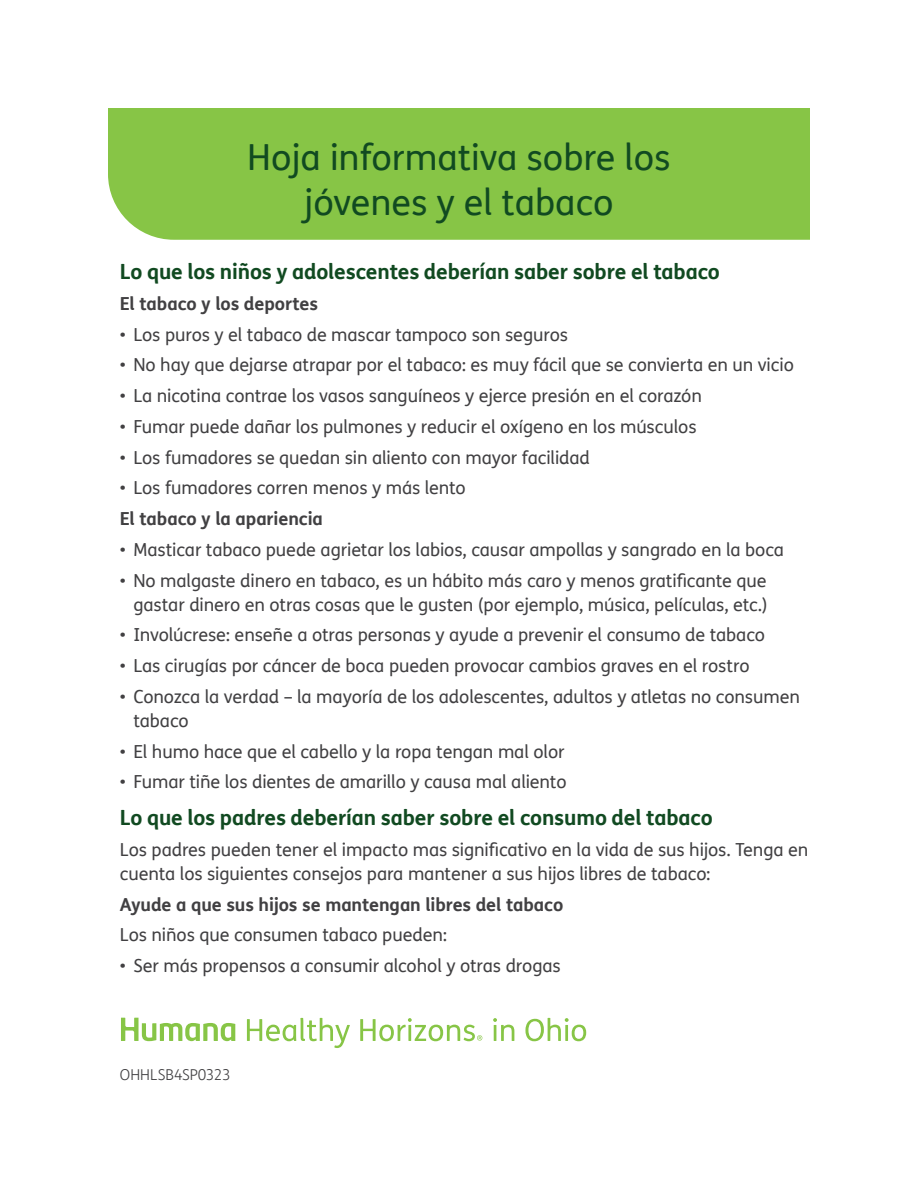
<style>
.page{position:relative;width:918px;height:1188px;background:#fff}
.page>*{position:absolute;margin:0;border:0;box-sizing:border-box;transform-origin:0 0}
.H1_Dark_Green{font:36px/45px "FS Humana";color:#114a21;text-align:center}
.H2_Contrast_Green_16{font:700 21px "FS Humana";letter-spacing:-.005em;color:#114a21}
.t1{font:18px/24px "FS Humana";letter-spacing:-.005em;color:#414042}
.t2{font:700 18px "FS Humana";letter-spacing:-.005em;color:#414042}
.P_Dark_Gray{font:300 15px "FS Humana";color:#414042}
</style>
<div class="page">
<div style="left:108px;top:108px;width:702px;height:132px;background:#87c546"></div>
<svg style="left:247px;top:1018px;width:103px;height:30px"></svg>
<svg style="left:493px;top:1018px;width:21px;height:23px"></svg>
<svg style="left:525px;top:1018px;width:61px;height:23px"></svg>
<svg style="left:121px;top:1018px;width:114px;height:23px"></svg>
<svg style="left:360px;top:1018px;width:122px;height:23px"></svg>
<p class="H1_Dark_Green" style="left:247px;top:134px;width:425px">Hoja informativa sobre los jóvenes y el tabaco</p>
<p class="H2_Contrast_Green_16" style="left:120px;top:255px;width:602px">Lo que los niños y adolescentes deberían saber sobre el tabaco</p>
<p class="t2" style="left:120px;top:290px;width:200px">El tabaco y los deportes</p>
<p class="t1" style="left:120px;top:322px;width:450px">• Los puros y el tabaco de mascar tampoco son seguros</p>
<p class="t1" style="left:120px;top:353px;width:676px">• No hay que dejarse atrapar por el tabaco: es muy fácil que se convierta en un vicio</p>
<p class="t1" style="left:120px;top:383px;width:584px">• La nicotina contrae los vasos sanguíneos y ejerce presión en el corazón</p>
<p class="t1" style="left:120px;top:414px;width:578px">• Fumar puede dañar los pulmones y reducir el oxígeno en los músculos</p>
<p class="t1" style="left:120px;top:445px;width:472px">• Los fumadores se quedan sin aliento con mayor facilidad</p>
<p class="t1" style="left:120px;top:476px;width:347px">• Los fumadores corren menos y más lento</p>
<p class="t2" style="left:120px;top:505px;width:205px">El tabaco y la apariencia</p>
<p class="t1" style="left:120px;top:537px;width:666px">• Masticar tabaco puede agrietar los labios, causar ampollas y sangrado en la boca</p>
<p class="t1" style="left:120px;top:568px;width:649px;text-align:right">• No malgaste dinero en tabaco, es un hábito más caro y menos gratificante que gastar dinero en otras cosas que le gusten (por ejemplo, música, películas, etc.)</p>
<p class="t1" style="left:120px;top:623px;width:647px">• Involúcrese: enseñe a otras personas y ayude a prevenir el consumo de tabaco</p>
<p class="t1" style="left:120px;top:653px;width:631px">• Las cirugías por cáncer de boca pueden provocar cambios graves en el rostro</p>
<p class="t1" style="left:133px;top:684px;width:668px;text-indent:-14px">• Conozca la verdad – la mayoría de los adolescentes, adultos y atletas no consumen tabaco</p>
<p class="t1" style="left:120px;top:739px;width:446px">• El humo hace que el cabello y la ropa tengan mal olor</p>
<p class="t1" style="left:120px;top:770px;width:448px">• Fumar tiñe los dientes de amarillo y causa mal aliento</p>
<p class="H2_Contrast_Green_16" style="left:120px;top:801px;width:594px">Lo que los padres deberían saber sobre el consumo del tabaco</p>
<p class="t1" style="left:120px;top:837px;width:690px">Los padres pueden tener el impacto mas significativo en la vida de sus hijos. Tenga en cuenta los siguientes consejos para mantener a sus hijos libres de tabaco:</p>
<p class="t2" style="left:120px;top:890px;width:445px">Ayude a que sus hijos se mantengan libres del tabaco</p>
<p class="t1" style="left:120px;top:923px;width:329px">Los niños que consumen tabaco pueden:</p>
<p class="t1" style="left:120px;top:953px;width:442px">• Ser más propensos a consumir alcohol y otras drogas</p>
<p class="P_Dark_Gray" style="left:120px;top:1064px;width:112px">OHHLSB4SP0323</p>
</div>
